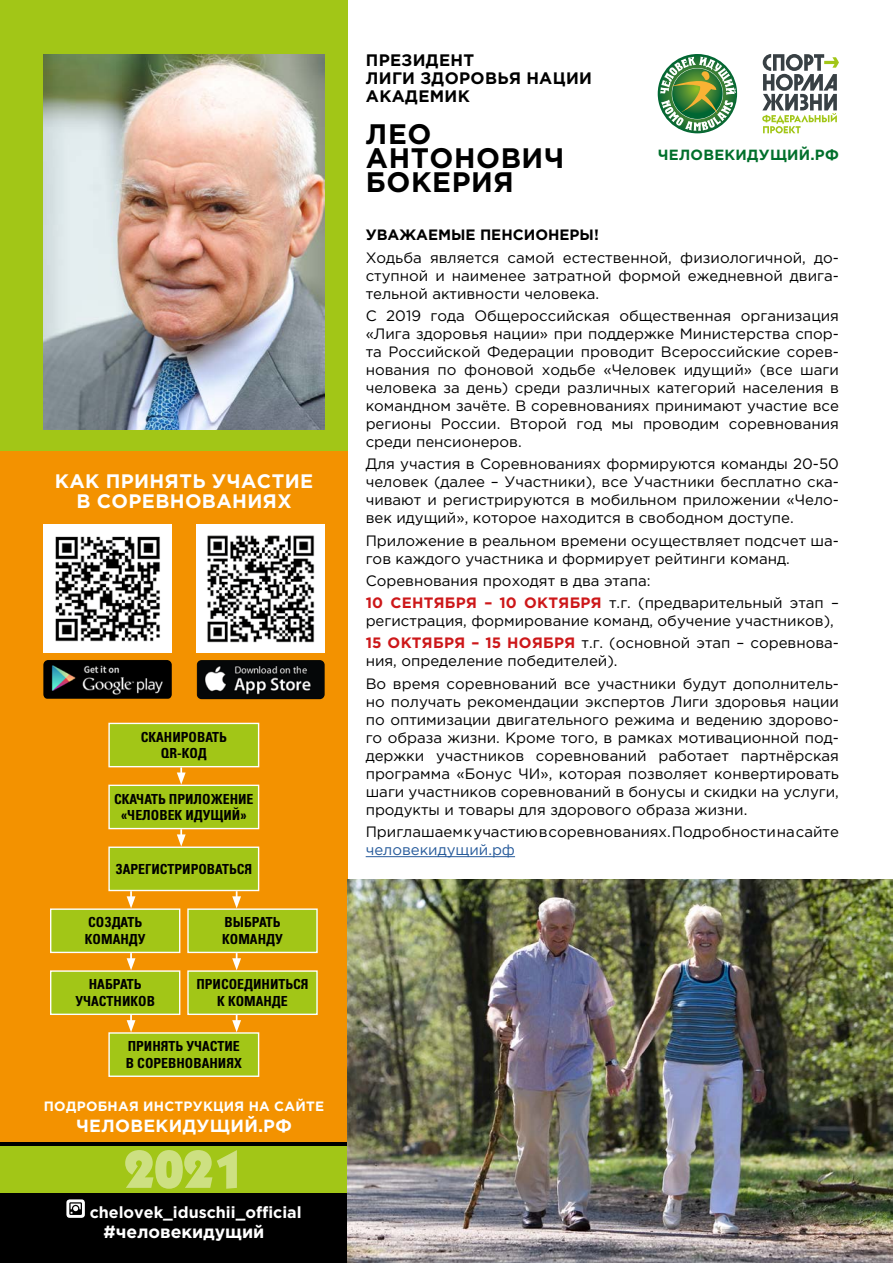
<style>
.page{position:relative;width:893px;height:1263px;background:#fff}
.page>*{position:absolute;margin:0;border:0;box-sizing:border-box;transform-origin:0 0}
.t1{font:53.85px "Kabel Ultra C";color:#cde082}
.t2{font:700 28.2px/24px "Gotham Pro";letter-spacing:.02em;color:#000}
.t3{font:700 19.5px/19.5px "Gotham Pro";letter-spacing:.02em;color:#fff;text-align:center}
.t4{font:700 17.55px "Gotham Pro";letter-spacing:.02em;color:#fff}
.t5{font:700 17.55px "Gotham Pro";color:#fff}
.t6{font:700 16.65px/18px "Gotham Pro";letter-spacing:.02em;color:#000}
.t7{font:700 16.05px "Gotham Pro";color:#fff}
.t8{font:15px/18px "Gotham Pro";color:#000;text-align:justify}
.t9{font:700 15px "Gotham Pro";color:#000}
.t10{font:15px "Gotham Pro";color:#275b9b}
.t11{font:700 14.7px "Gotham Pro";letter-spacing:.02em;color:#006f2b}
.t12{font:700 13.8px/16.6px "Partner Condensed";color:#000;text-align:center}
.t13{font:700 13.5px "Gotham Pro";letter-spacing:.02em;color:#fff}
.s1{font-weight:700;color:#cd1719}
</style>
<div class="page">
<div style="left:0;top:1090px;width:348px;height:173px;background:#000"></div>
<div style="left:0;top:1146px;width:348px;height:46px;background:#a2c617"></div>
<div style="left:0;top:0;width:348px;height:451px;background:#a2c617"></div>
<div style="left:0;top:451px;width:348px;height:691px;background:#f39200"></div>
<img style="left:348px;top:879px;width:545px;height:384px">
<img style="left:43px;top:54px;width:282px;height:375px">
<hr style="left:366px;top:856px;width:149px;height:1px;background:#275b9b">
<img style="left:44px;top:525px;width:128px;height:128px">
<img style="left:197px;top:525px;width:128px;height:128px">
<img style="left:197px;top:660px;width:128px;height:39px">
<img style="left:43px;top:660px;width:129px;height:39px">
<svg style="left:658px;top:54px;width:79px;height:79px"></svg>
<svg style="left:177px;top:767px;width:9px;height:18px"></svg>
<svg style="left:177px;top:829px;width:9px;height:17px"></svg>
<svg style="left:127px;top:891px;width:8px;height:17px"></svg>
<svg style="left:127px;top:953px;width:8px;height:17px"></svg>
<svg style="left:127px;top:1015px;width:8px;height:17px"></svg>
<svg style="left:232px;top:891px;width:9px;height:17px"></svg>
<svg style="left:232px;top:953px;width:9px;height:17px"></svg>
<svg style="left:232px;top:1015px;width:9px;height:17px"></svg>
<div style="left:109px;top:785px;width:150px;height:43px;background:#a2c617"></div>
<div style="left:108px;top:785px;width:151px;height:44px;border:1px solid #fff"></div>
<div style="left:109px;top:723px;width:150px;height:44px;background:#a2c617"></div>
<div style="left:108px;top:723px;width:151px;height:44px;border:1px solid #fff"></div>
<div style="left:109px;top:847px;width:150px;height:43px;background:#a2c617"></div>
<div style="left:108px;top:846px;width:151px;height:45px;border:1px solid #fff"></div>
<div style="left:109px;top:1033px;width:150px;height:43px;background:#a2c617"></div>
<div style="left:108px;top:1032px;width:151px;height:45px;border:1px solid #fff"></div>
<div style="left:51px;top:909px;width:129px;height:43px;background:#a2c617"></div>
<div style="left:50px;top:908px;width:130px;height:45px;border:1px solid #fff"></div>
<div style="left:51px;top:971px;width:129px;height:43px;background:#a2c617"></div>
<div style="left:50px;top:970px;width:130px;height:45px;border:1px solid #fff"></div>
<div style="left:188px;top:909px;width:129px;height:43px;background:#a2c617"></div>
<div style="left:187px;top:908px;width:131px;height:45px;border:1px solid #fff"></div>
<div style="left:188px;top:971px;width:129px;height:43px;background:#a2c617"></div>
<div style="left:187px;top:970px;width:131px;height:45px;border:1px solid #fff"></div>
<svg style="left:762px;top:54px;width:77px;height:79px"></svg>
<svg style="left:66px;top:1199px;width:19px;height:19px"></svg>
<h3 class="t3" style="left:55px;top:471px;width:260px">КАК ПРИНЯТЬ УЧАСТИЕ<br>В СОРЕВНОВАНИЯХ</h3>
<p class="t12" style="left:141px;top:729px;width:88px">СКАНИРОВАТЬ<br>QR-КОД</p>
<p class="t12" style="left:114px;top:791px;width:141px">СКАЧАТЬ ПРИЛОЖЕНИЕ «ЧЕЛОВЕК ИДУЩИЙ»</p>
<p class="t12" style="left:116px;top:862px;width:138px">ЗАРЕГИСТРИРОВАТЬСЯ</p>
<p class="t12" style="left:85px;top:915px;width:62px;text-align:left">СОЗДАТЬ<br>КОМАНДУ</p>
<p class="t12" style="left:75px;top:977px;width:81px">НАБРАТЬ<br>УЧАСТНИКОВ</p>
<p class="t12" style="left:222px;top:915px;width:62px;text-align:left">ВЫБРАТЬ<br>КОМАНДУ</p>
<p class="t12" style="left:196px;top:977px;width:114px">ПРИСОЕДИНИТЬСЯ<br>К КОМАНДЕ</p>
<p class="t12" style="left:126px;top:1039px;width:117px;text-align:left">ПРИНЯТЬ УЧАСТИЕ<br>В СОРЕВНОВАНИЯХ</p>
<p class="t13" style="left:44px;top:1098px;width:282px">ПОДРОБНАЯ ИНСТРУКЦИЯ НА САЙТЕ</p>
<p class="t4" style="left:76px;top:1115px;width:217px">ЧЕЛОВЕКИДУЩИЙ.РФ</p>
<h1 class="t1" style="left:124px;top:1137px;width:122px">2021</h1>
<p class="t7" style="left:90px;top:1203px;width:213px">chelovek_iduschii_official</p>
<p class="t5" style="left:104px;top:1222px;width:162px">#человекидущий</p>
<p class="t6" style="left:366px;top:51px;width:228px">ПРЕЗИДЕНТ<br>ЛИГИ ЗДОРОВЬЯ НАЦИИ<br>АКАДЕМИК</p>
<h2 class="t2" style="left:366px;top:122px;width:200px">ЛЕО<br>АНТОНОВИЧ<br>БОКЕРИЯ</h2>
<p class="t11" style="left:658px;top:146px;width:182px">ЧЕЛОВЕКИДУЩИЙ.РФ</p>
<p class="t9" style="left:366px;top:226px;width:235px">УВАЖАЕМЫЕ ПЕНСИОНЕРЫ!</p>
<p class="t8" style="left:366px;top:248px;width:475px">Ходьба является самой естественной, физиологичной, до&shy;ступной и наименее затратной формой ежедневной двига&shy;тельной активности человека.</p>
<p class="t8" style="left:366px;top:307px;width:475px">С 2019 года Общероссийская общественная организация «Лига здоровья нации» при поддержке Министерства спор&shy;та Российской Федерации проводит Всероссийские сорев&shy;нования по фоновой ходьбе «Человек идущий» (все шаги человека за день) среди различных категорий населения в командном зачёте. В соревнованиях принимают участие все регионы России. Второй год мы проводим соревнования среди пенсионеров.</p>
<p class="t8" style="left:366px;top:455px;width:475px">Для участия в Соревнованиях формируются команды 20-50 человек (далее – Участники), все Участники бесплатно ска&shy;чивают и регистрируются в мобильном приложении «Чело&shy;век идущий», которое находится в свободном доступе.</p>
<p class="t8" style="left:366px;top:531px;width:475px">Приложение в реальном времени осуществляет подсчет ша&shy;гов каждого участника и формирует рейтинги команд.</p>
<p class="t8" style="left:366px;top:569px;width:475px;line-height:22.2px">Соревнования проходят в два этапа:<br><span class="s1">10 СЕНТЯБРЯ – 10 ОКТЯБРЯ</span> т.г. (предварительный этап –</p>
<p class="t8" style="left:366px;top:609px;width:475px;line-height:22.2px">регистрация, формирование команд, обучение участников),<br><span class="s1">15 ОКТЯБРЯ – 15 НОЯБРЯ</span> т.г. (основной этап – соревнова-</p>
<p class="t8" style="left:366px;top:650px;width:475px;line-height:22.2px">ния, определение победителей).<br>Во время соревнований все участники будут дополнитель-</p>
<p class="t8" style="left:366px;top:692px;width:475px">но получать рекомендации экспертов Лиги здоровья нации по оптимизации двигательного режима и ведению здорово&shy;го образа жизни. Кроме того, в рамках мотивационной под&shy;держки участников соревнований работает партнёрская программа «Бонус ЧИ», которая позволяет конвертировать шаги участников соревнований в бонусы и скидки на услуги, продукты и товары для здорового образа жизни.</p>
<p class="t8" style="left:366px;top:822px;width:475px">Приглашаем к участию в соревнованиях. Подробности на сайте</p>
<p class="t10" style="left:366px;top:841px;width:151px">человекидущий.рф</p>
</div>
